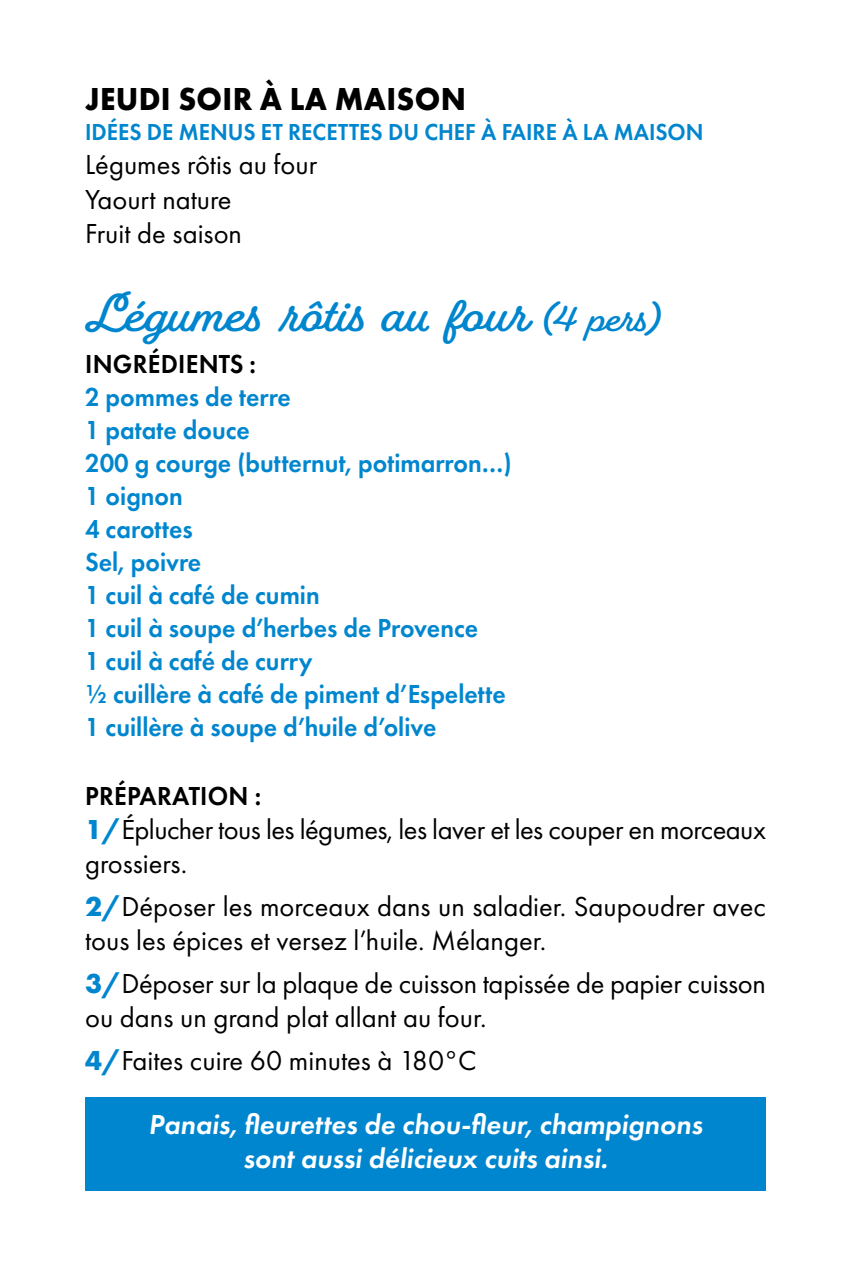
<style>
.page{position:relative;width:851px;height:1276px;background:#fff}
.page>*{position:absolute;margin:0;border:0;box-sizing:border-box;transform-origin:0 0}
.t1{font:700 48px "Fairwater Script";color:#0086ce}
.t2{font:700 33px "Futura PT";letter-spacing:.01em;color:#000;scale:.95 1}
.t3{font:28.5px/34.2px "Futura PT";color:#000}
.t4{font:italic 600 28.5px/34.2px "Futura PT";color:#fff;text-align:center}
.t5{font:28.5px/34.2px "Futura PT";letter-spacing:-.02em;color:#000}
.t6{font:600 27px/33px "Futura PT";color:#0086ce;scale:.95 1}
.t7{font:600 27px "Futura PT";letter-spacing:.01em;color:#000;scale:.95 1}
.t8{font:600 24px "Futura PT";color:#0086ce;scale:.95 1}
.s1{font-size:36px}
.s2{font-weight:700;color:#0086ce}
</style>
<div class="page">
<div style="left:85px;top:1097px;width:680px;height:94px;background:#0086ce"></div>
<p class="t2" style="left:85px;top:78px;width:402px">JEUDI SOIR À LA MAISON</p>
<p class="t8" style="left:85px;top:117px;width:652px">IDÉES DE MENUS ET RECETTES DU CHEF À FAIRE À LA MAISON</p>
<p class="t3" style="left:85px;top:148px;width:233px">Légumes rôtis au four<br>Yaourt nature<br>Fruit de saison</p>
<h1 class="t1" style="left:85px;top:286px;width:579px">Légumes rôtis au four <span class="s1">(4 pers)</span></h1>
<p class="t7" style="left:85px;top:347px;width:181px">INGRÉDIENTS :</p>
<p class="t6" style="left:85px;top:380px;width:450px">2 pommes de terre<br>1 patate douce<br>200 g courge (butternut, potimarron…)<br>1 oignon<br>4 carottes<br>Sel, poivre<br>1 cuil à café de cumin<br>1 cuil à soupe d’herbes de Provence<br>1 cuil à café de curry<br>1/2 cuillère à café de piment d’Espelette<br>1 cuillère à soupe d’huile d’olive</p>
<p class="t7" style="left:85px;top:778px;width:187px">PRÉPARATION :</p>
<p class="t5" style="left:85px;top:812px;width:682px"><span class="s2">1/</span>Éplucher tous les légumes, les laver et les couper en morceaux grossiers.</p>
<p class="t3" style="left:85px;top:889px;width:682px"><span class="s2">2/</span>Déposer les morceaux dans un saladier. Saupoudrer avec tous les épices et versez l’huile. Mélanger.</p>
<p class="t3" style="left:85px;top:966px;width:682px"><span class="s2">3/</span>Déposer sur la plaque de cuisson tapissée de papier cuisson ou dans un grand plat allant au four.</p>
<p class="t3" style="left:85px;top:1043px;width:393px"><span class="s2">4/</span>Faites cuire 60 minutes à 180°C</p>
<p class="t4" style="left:148px;top:1106px;width:555px">Panais, fleurettes de chou-fleur, champignons sont aussi délicieux cuits ainsi.</p>
</div>
